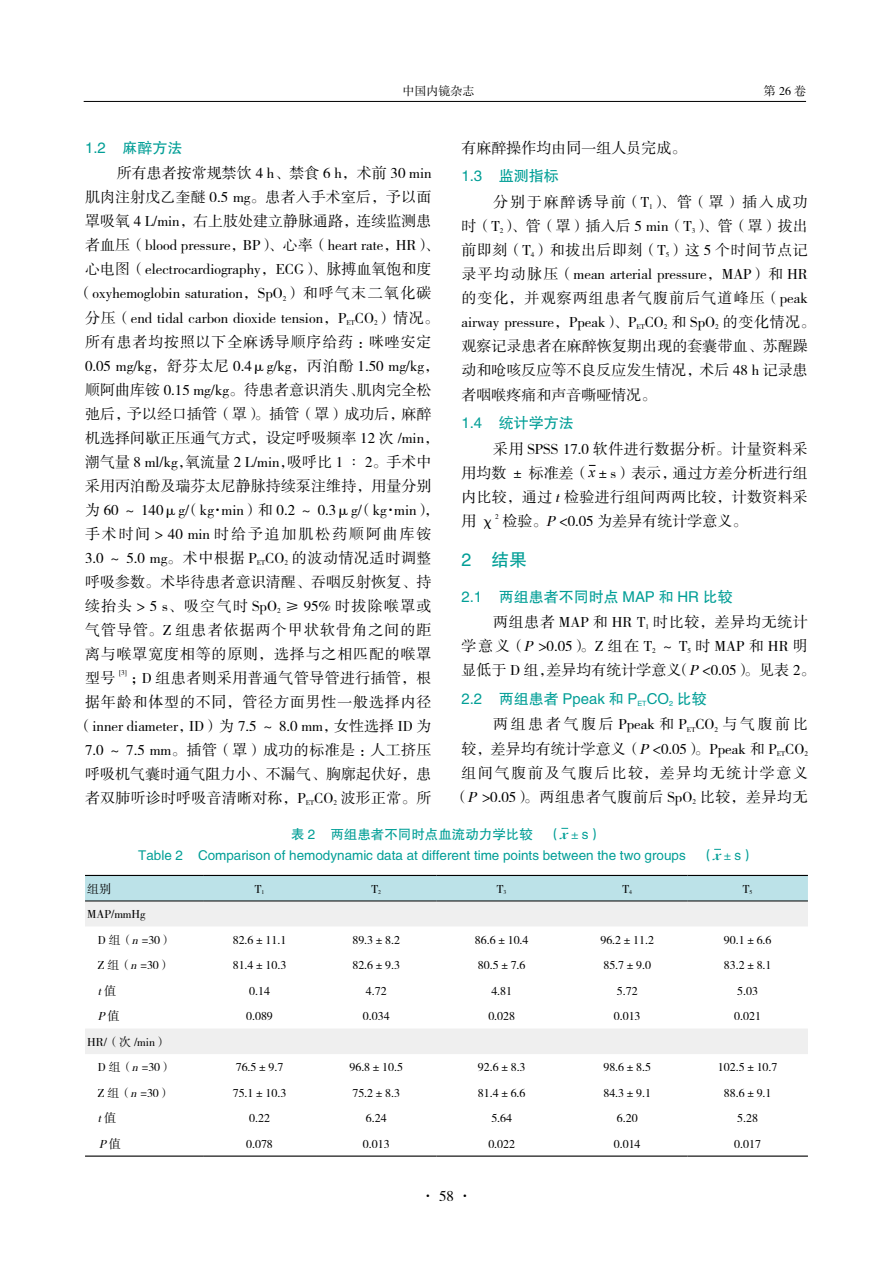
<style>
.page{position:relative;width:893px;height:1263px;background:#fff}
.page>*{position:absolute;margin:0;border:0;box-sizing:border-box;transform-origin:0 0}
.t1{font:18px "FZHTK GBK1 0";color:#009e96}
.t2{font:15px/24.2px "FZSSK GBK1 0";letter-spacing:.005em;color:#000}
.t3{font:15px/24.3px "FZSSK GBK1 0";letter-spacing:.04em;color:#000;text-align:right}
.t4{font:15px "FZHTK GBK1 0";color:#009e96}
.t5{font:15px "FZSSK GBK1 0";letter-spacing:.055em;color:#000}
.t6{font:15px "FZSSK GBK1 0";letter-spacing:.085em;color:#000}
.t7{font:15px "FZSSK GBK1 0";letter-spacing:.125em;color:#000}
.t8{font:15px "FZSSK GBK1 0";letter-spacing:.07em;color:#000}
.t9{font:13.5px/21px "FZHTK GBK1 0";color:#009e96;text-align:center}
.t10{font:12px/25.5px "FZSSK GBK1 0";color:#000}
.t11{font:italic 12px "FZSSK GBK1 0";color:#000}
.t12{font:7.2px "FZSSK GBK1 0";color:#000}
.s1{font-family:"Times New Roman";font-style:italic}
.s2{font-style:italic}
.s3{font-family:"Times New Roman";font-weight:700;font-style:italic}
.s4{font-family:"FZSSK GBK1 0"}
.s5{font-style:normal}
</style>
<div class="page">
<hr style="left:84px;top:101px;width:722px;height:1px;background:#000">
<div style="left:85px;top:876px;width:723px;height:25px;background:#bce2e8"></div>
<svg style="left:85px;top:902px;width:723px;height:152px"></svg>
<hr style="left:85px;top:1155px;width:118px;height:2px;background:#000">
<hr style="left:203px;top:1155px;width:113px;height:2px;background:#000">
<hr style="left:316px;top:1155px;width:120px;height:2px;background:#000">
<hr style="left:436px;top:1155px;width:131px;height:2px;background:#000">
<hr style="left:567px;top:1155px;width:120px;height:2px;background:#000">
<hr style="left:687px;top:1155px;width:121px;height:2px;background:#000">
<hr style="left:85px;top:875px;width:118px;height:1px;background:#000">
<hr style="left:203px;top:875px;width:113px;height:1px;background:#000">
<hr style="left:316px;top:875px;width:120px;height:1px;background:#000">
<hr style="left:436px;top:875px;width:131px;height:1px;background:#000">
<hr style="left:567px;top:875px;width:120px;height:1px;background:#000">
<hr style="left:687px;top:875px;width:121px;height:1px;background:#000">
<hr style="left:85px;top:901px;width:118px;height:1px;background:#000">
<hr style="left:203px;top:901px;width:113px;height:1px;background:#000">
<hr style="left:316px;top:901px;width:120px;height:1px;background:#000">
<hr style="left:436px;top:901px;width:131px;height:1px;background:#000">
<hr style="left:567px;top:901px;width:120px;height:1px;background:#000">
<hr style="left:687px;top:901px;width:121px;height:1px;background:#000">
<p class="t10" style="left:402px;top:79px;width:73px">中国内镜杂志</p>
<p class="t10" style="left:764px;top:79px;width:44px">第26卷</p>
<p class="t2" style="left:461px;top:137px;width:226px">有麻醉操作均由同一组人员完成。</p>
<p class="t4" style="left:461px;top:168px;width:99px">1.3 监测指标</p>
<p class="t2" style="left:461px;top:190px;width:356px;text-indent:32px">分别于麻醉诱导前（T<sub>1</sub>）、管（罩）插入成功时（T<sub>2</sub>）、管（罩）插入后 5 min（T<sub>3</sub>）、管（罩）拔出前即刻（T<sub>4</sub>）和拔出后即刻（T<sub>5</sub>）这 5 个时间节点记录平均动脉压（mean arterial pressure，MAP）和 HR的变化，并观察两组患者气腹前后气道峰压（peak airway pressure，Ppeak）、P<sub>ET</sub>CO<sub>2</sub> 和 SpO<sub>2</sub> 的变化情况。观察记录患者在麻醉恢复期出现的套囊带血、苏醒躁动和呛咳反应等不良反应发生情况，术后 48 h 记录患者咽喉疼痛和声音嘶哑情况。</p>
<p class="t4" style="left:461px;top:415px;width:114px">1.4 统计学方法</p>
<p class="t2" style="left:461px;top:437px;width:348px;text-align:justify;text-indent:32px">采用 SPSS 17.0 软件进行数据分析。计量资料采用均数 ± 标准差（<span class="s1">x</span>±s）表示，通过方差分析进行组内比较，通过 <span class="s2">t</span>检验进行组间两两比较，计数资料采用χ</p>
<p class="t4" style="left:85px;top:140px;width:99px">1.2 麻醉方法</p>
<p class="t2" style="left:117px;top:162px;width:316px">所有患者按常规禁饮 4 h、禁食 6 h，术前 30 min</p>
<p class="t2" style="left:85px;top:186px;width:348px">肌肉注射戊乙奎醚 0.5 mg。患者入手术室后，予以面</p>
<p class="t2" style="left:85px;top:210px;width:348px">罩吸氧 4 L/min，右上肢处建立静脉通路，连续监测患</p>
<p class="t2" style="left:85px;top:234px;width:356px">者血压（blood pressure，BP）、心率（heart rate，HR）、</p>
<p class="t2" style="left:85px;top:258px;width:348px">心电图（electrocardiography，ECG）、脉搏血氧饱和度</p>
<p class="t2" style="left:78px;top:282px;width:356px">（oxyhemoglobin saturation，SpO<sub>2</sub>）和呼气末二氧化碳</p>
<p class="t2" style="left:85px;top:306px;width:356px">分压（end tidal carbon dioxide tension，P<sub>ET</sub>CO<sub>2</sub>）情况。</p>
<p class="t5" style="left:85px;top:334px;width:348px">所有患者均按照以下全麻诱导顺序给药：咪唑安定</p>
<p class="t2" style="left:85px;top:354px;width:356px">0.05 mg/kg，舒芬太尼 0.4μg/kg，丙泊酚 1.50 mg/kg，</p>
<p class="t2" style="left:85px;top:378px;width:348px">顺阿曲库铵 0.15 mg/kg。待患者意识消失、肌肉完全松</p>
<p class="t2" style="left:85px;top:402px;width:348px">弛后，予以经口插管（罩）。插管（罩）成功后，麻醉</p>
<p class="t2" style="left:85px;top:426px;width:356px">机选择间歇正压通气方式，设定呼吸频率 12 次 /min，</p>
<p class="t2" style="left:85px;top:450px;width:348px">潮气量 8 ml/kg，氧流量 2 L/min，吸呼比 1 ∶ 2。手术中</p>
<p class="t2" style="left:85px;top:474px;width:348px">采用丙泊酚及瑞芬太尼静脉持续泵注维持，用量分别</p>
<p class="t2" style="left:85px;top:498px;width:356px">为 60 ～ 140μg/（kg·min）和 0.2 ～ 0.3μg/（kg·min），</p>
<p class="t7" style="left:85px;top:526px;width:348px">手术时间 &gt; 40 min 时给予追加肌松药顺阿曲库铵</p>
<p class="t3" style="left:85px;top:546px;width:348px">3.0 ～ 5.0 mg。术中根据 P<sub>ET</sub>CO<sub>2</sub> 的波动情况适时调整</p>
<p class="t2" style="left:85px;top:570px;width:348px">呼吸参数。术毕待患者意识清醒、吞咽反射恢复、持</p>
<p class="t6" style="left:85px;top:598px;width:348px">续抬头 &gt; 5 s、吸空气时 SpO<sub>2</sub> ≥ 95% 时拔除喉罩或</p>
<p class="t8" style="left:85px;top:622px;width:348px">气管导管。Z 组患者依据两个甲状软骨角之间的距</p>
<p class="t5" style="left:85px;top:646px;width:348px">离与喉罩宽度相等的原则，选择与之相匹配的喉罩</p>
<p class="t2" style="left:85px;top:666px;width:32px">型号</p>
<p class="t12" style="left:119px;top:668px;width:9px">[3]</p>
<p class="t12" style="left:495px;top:512px;width:5px">2</p>
<p class="t2" style="left:502px;top:510px;width:246px">检验。<span class="s2">P</span> &lt;0.05 为差异有统计学意义。</p>
<p class="t1" style="left:461px;top:550px;width:67px">2 结果</p>
<p class="t4" style="left:461px;top:588px;width:273px">2.1 两组患者不同时点 MAP 和 HR 比较</p>
<p class="t2" style="left:461px;top:610px;width:356px;text-indent:32px">两组患者 MAP 和 HR T<sub>1</sub> 时比较，差异均无统计学意义（<span class="s2">P</span> &gt;0.05）。Z 组在 T<sub>2</sub> ～ T<sub>5</sub> 时 MAP 和 HR 明显低于 D 组，差异均有统计学意义（<span class="s2">P</span> &lt;0.05）。见表 2。</p>
<p class="t4" style="left:461px;top:690px;width:247px">2.2 两组患者 Ppeak 和 P<sub>ET</sub>CO<sub>2</sub> 比较</p>
<p class="t3" style="left:454px;top:713px;width:356px">两组患者气腹后 Ppeak 和 P<sub>ET</sub>CO<sub>2</sub> 与气腹前比<br>较，差异均有统计学意义（<span class="s2">P</span> &lt;0.05）。Ppeak 和 P<sub>ET</sub>CO<sub>2</sub>组间气腹前及气腹后比较，差异均无统计学意义（<span class="s2">P</span> &gt;0.05）。两组患者气腹前后 SpO<sub>2</sub> 比较，差异均无</p>
<p class="t9" style="left:138px;top:824px;width:618px">表 2 两组患者不同时点血流动力学比较 （<span class="s3">x</span><span class="s4">±</span>s）<br>Table 2 Comparison of hemodynamic data at different time points between the two groups （<span class="s3">x</span><span class="s4">±</span>s）</p>
<p class="t2" style="left:78px;top:666px;width:356px;text-align:right">；D 组患者则采用普通气管导管进行插管，根<br>据年龄和体型的不同，管径方面男性一般选择内径（inner diameter，ID）为 7.5 ～ 8.0 mm，女性选择 ID 为<br>7.0 ～ 7.5 mm。插管（罩）成功的标准是：人工挤压呼吸机气囊时通气阻力小、不漏气、胸廓起伏好，患者双肺听诊时呼吸音清晰对称，P<sub>ET</sub>CO<sub>2</sub> 波形正常。所</p>
<p class="t10" style="left:87px;top:876px;width:25px">组别</p>
<p class="t10" style="left:255px;top:876px;width:11px">T<sub>1</sub></p>
<p class="t10" style="left:371px;top:876px;width:11px">T<sub>2</sub></p>
<p class="t10" style="left:497px;top:876px;width:11px">T<sub>3</sub></p>
<p class="t10" style="left:622px;top:876px;width:11px">T<sub>4</sub></p>
<p class="t10" style="left:743px;top:876px;width:11px">T<sub>5</sub></p>
<p class="t10" style="left:98px;top:902px;width:76px;text-indent:-11px">MAP/mmHg<br>D 组（<span class="s2">n</span> =30）</p>
<p class="t10" style="left:233px;top:927px;width:55px">82.6±11.1</p>
<p class="t10" style="left:352px;top:927px;width:49px">89.3±8.2</p>
<p class="t10" style="left:475px;top:927px;width:55px">86.6±10.4</p>
<p class="t10" style="left:600px;top:927px;width:55px">96.2±11.2</p>
<p class="t10" style="left:724px;top:927px;width:49px">90.1±6.6</p>
<p class="t10" style="left:98px;top:953px;width:75px">Z 组（<span class="s2">n</span> =30）</p>
<p class="t10" style="left:233px;top:953px;width:55px">81.4±10.3</p>
<p class="t10" style="left:352px;top:953px;width:49px">82.6±9.3</p>
<p class="t10" style="left:478px;top:953px;width:49px">80.5±7.6</p>
<p class="t10" style="left:603px;top:953px;width:49px">85.7±9.0</p>
<p class="t10" style="left:724px;top:953px;width:49px">83.2±8.1</p>
<p class="t11" style="left:98px;top:984px;width:20px">t<span class="s5">值</span></p>
<p class="t10" style="left:249px;top:978px;width:22px">0.14</p>
<p class="t10" style="left:366px;top:978px;width:22px">4.72</p>
<p class="t10" style="left:491px;top:978px;width:22px">4.81</p>
<p class="t10" style="left:617px;top:978px;width:22px">5.72</p>
<p class="t10" style="left:737px;top:978px;width:22px">5.03</p>
<p class="t11" style="left:98px;top:1010px;width:23px">P<span class="s5">值</span></p>
<p class="t10" style="left:246px;top:1004px;width:28px">0.089</p>
<p class="t10" style="left:363px;top:1004px;width:28px">0.034</p>
<p class="t10" style="left:488px;top:1004px;width:28px">0.028</p>
<p class="t10" style="left:614px;top:1004px;width:28px">0.013</p>
<p class="t10" style="left:734px;top:1004px;width:28px">0.021</p>
<p class="t10" style="left:98px;top:1029px;width:76px;text-indent:-11px">HR/（次 /min）<br>D 组（<span class="s2">n</span> =30）</p>
<p class="t10" style="left:236px;top:1055px;width:49px">76.5±9.7</p>
<p class="t10" style="left:349px;top:1055px;width:55px">96.8±10.5</p>
<p class="t10" style="left:478px;top:1055px;width:49px">92.6±8.3</p>
<p class="t10" style="left:603px;top:1055px;width:49px">98.6±8.5</p>
<p class="t10" style="left:718px;top:1055px;width:61px">102.5±10.7</p>
<p class="t10" style="left:98px;top:1080px;width:75px">Z 组（<span class="s2">n</span> =30）</p>
<p class="t10" style="left:233px;top:1080px;width:55px">75.1±10.3</p>
<p class="t10" style="left:352px;top:1080px;width:49px">75.2±8.3</p>
<p class="t10" style="left:478px;top:1080px;width:49px">81.4±6.6</p>
<p class="t10" style="left:603px;top:1080px;width:49px">84.3±9.1</p>
<p class="t10" style="left:724px;top:1080px;width:49px">88.6±9.1</p>
<p class="t11" style="left:98px;top:1112px;width:20px">t<span class="s5">值</span></p>
<p class="t10" style="left:249px;top:1106px;width:22px">0.22</p>
<p class="t10" style="left:366px;top:1106px;width:22px">6.24</p>
<p class="t10" style="left:491px;top:1106px;width:22px">5.64</p>
<p class="t10" style="left:617px;top:1106px;width:22px">6.20</p>
<p class="t10" style="left:737px;top:1106px;width:22px">5.28</p>
<p class="t11" style="left:99px;top:1137px;width:23px">P<span class="s5">值</span></p>
<p class="t10" style="left:246px;top:1131px;width:28px">0.078</p>
<p class="t10" style="left:363px;top:1131px;width:28px">0.013</p>
<p class="t10" style="left:488px;top:1131px;width:28px">0.022</p>
<p class="t10" style="left:614px;top:1131px;width:28px">0.014</p>
<p class="t10" style="left:734px;top:1131px;width:28px">0.017</p>
<p class="t2" style="left:420px;top:1184px;width:54px">·58·</p>
</div>
